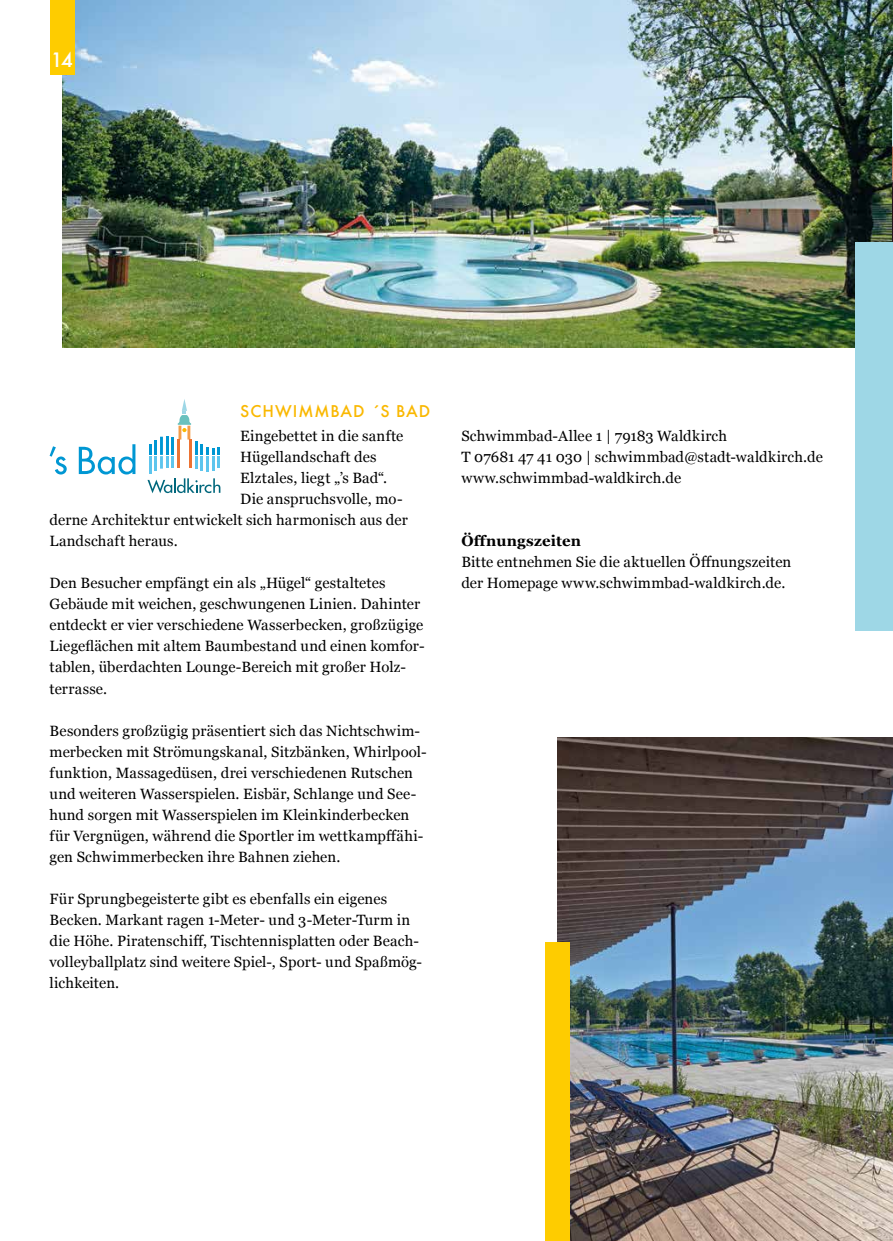
<style>
.page{position:relative;width:893px;height:1241px;background:#fff}
.page>*{position:absolute;margin:0;border:0;box-sizing:border-box;transform-origin:0 0}
.t1{font:500 19.25px "Futura";color:#fff}
.t2{font:500 15.75px "Futura";letter-spacing:.06em;color:#fab800}
.t3{font:14.88px/21px "Georgia";letter-spacing:.01em;color:#000}
.t4{font:700 14.88px "Georgia";letter-spacing:.01em;color:#000}
</style>
<div class="page">
<img style="left:62px;top:0;width:831px;height:347px">
<div style="left:50px;top:0;width:24px;height:74px;background:#fecc00"></div>
<svg style="left:148px;top:478px;width:72px;height:15px"></svg>
<svg style="left:50px;top:446px;width:17px;height:28px"></svg>
<svg style="left:79px;top:444px;width:56px;height:30px"></svg>
<hr style="left:149px;top:456px;width:3px;height:18px;background:#5ec5ed">
<hr style="left:154px;top:456px;width:3px;height:15px;background:#5ec5ed">
<hr style="left:206px;top:456px;width:3px;height:16px;background:#5ec5ed">
<hr style="left:154px;top:440px;width:3px;height:15px;background:#0097d3">
<svg style="left:149px;top:444px;width:3px;height:11px"></svg>
<svg style="left:160px;top:399px;width:60px;height:71px"></svg>
<img style="left:892px;top:76px;width:1px;height:166px">
<img style="left:557px;top:737px;width:336px;height:503px">
<div style="left:856px;top:242px;width:37px;height:388px;background:#9ed7e6"></div>
<div style="left:545px;top:942px;width:25px;height:298px;background:#fecc00"></div>
<p class="t1" style="left:51px;top:47px;width:24px">14</p>
<p class="t2" style="left:240px;top:400px;width:192px">SCHWIMMBAD ´S BAD</p>
<p class="t3" style="left:240px;top:425px;width:165px">Eingebettet in die sanfte</p>
<p class="t3" style="left:240px;top:446px;width:138px">Hügellandschaft des</p>
<p class="t3" style="left:240px;top:467px;width:148px">Elztales, liegt „’s Bad“.</p>
<p class="t3" style="left:240px;top:488px;width:164px">Die anspruchsvolle, mo-</p>
<p class="t3" style="left:50px;top:509px;width:360px">derne Architektur entwickelt sich harmonisch aus der</p>
<p class="t3" style="left:50px;top:530px;width:130px">Landschaft heraus.</p>
<p class="t3" style="left:50px;top:572px;width:376px">Den Besucher empfängt ein als „Hügel“ gestaltetes Gebäude mit weichen, geschwungenen Linien. Dahinter entdeckt er vier verschiedene Wasserbecken, großzügige Liegeflächen mit altem Baumbestand und einen komfor&shy;tablen, überdachten Lounge-Bereich mit großer Holz&shy;terrasse.</p>
<p class="t3" style="left:50px;top:719px;width:379px">Besonders großzügig präsentiert sich das Nichtschwim&shy;merbecken mit Strömungskanal, Sitzbänken, Whirlpool&shy;funktion, Massagedüsen, drei verschiedenen Rutschen und weiteren Wasserspielen. Eisbär, Schlange und See&shy;hund sorgen mit Wasserspielen im Kleinkinderbecken für Vergnügen, während die Sportler im wettkampffähi&shy;gen Schwimmerbecken ihre Bahnen ziehen.</p>
<p class="t3" style="left:50px;top:887px;width:374px">Für Sprungbegeisterte gibt es ebenfalls ein eigenes Becken. Markant ragen 1-Meter- und 3-Meter-Turm in die Höhe. Piratenschiff, Tischtennisplatten oder Beach&shy;volleyballplatz sind weitere Spiel-, Sport- und Spaßmög&shy;lichkeiten.</p>
<p class="t3" style="left:461px;top:425px;width:363px">Schwimmbad-Allee 1 | 79183 Waldkirch<br>T 07681 47 41 030 | schwimmbad@stadt-waldkirch.de www.schwimmbad-waldkirch.de</p>
<p class="t4" style="left:461px;top:530px;width:121px">Öffnungszeiten</p>
<p class="t3" style="left:461px;top:551px;width:331px">Bitte entnehmen Sie die aktuellen Öffnungszeiten der Homepage www.schwimmbad-waldkirch.de.</p>
</div>
